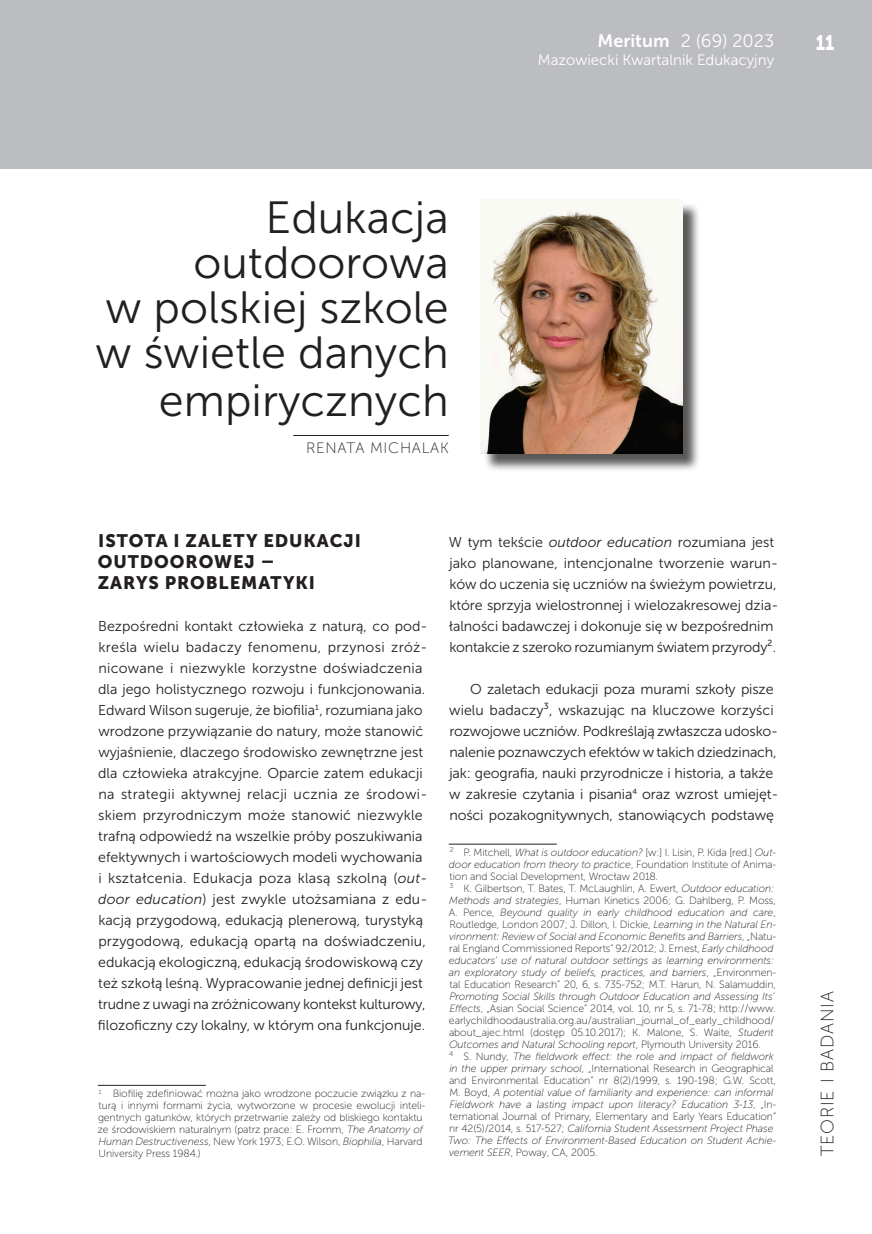
<style>
.page{position:relative;width:872px;height:1234px;background:#fff}
.page>*{position:absolute;margin:0;border:0;box-sizing:border-box;transform-origin:0 0}
.t1{font:45px/45.8px "Museo Sans 300";color:#231f20;text-align:right}
.t2{font:21px "Museo Sans 900";color:#fff;scale:.8 1}
.t3{font:18px/21px "Museo Sans 900";letter-spacing:.05em;color:#231f20}
.t4{font:18px "Museo Sans 300";color:#fff}
.t5{font:18px "Museo Sans 100";letter-spacing:.05em;color:#231f20}
.t6{font:15px "Museo Sans 300";color:#fff}
.t7{font:15px "Museo Sans 100";letter-spacing:.05em;color:#231f20}
.t8{font:14.25px/21px "Museo Sans 300";color:#231f20}
.t9{font:10.5px/12px "Museo Sans 100";letter-spacing:-.01em;color:#231f20}
.s1{font-family:"Museo Sans 700"}
.s2{font-size:12px}
.s3{font-style:italic}
</style>
<div class="page">
<div style="left:0;top:0;width:872px;height:169px;background:#bcbdc0"></div>
<hr style="left:293px;top:435px;width:156px;height:1px;background:#231f20">
<hr style="left:98px;top:1084px;width:108px;height:1px;background:#231f20">
<hr style="left:449px;top:843px;width:108px;height:1px;background:#231f20">
<div style="left:483px;top:202px;width:218px;height:270px;background:#231f20;opacity:.75"></div>
<img style="left:480px;top:202px;width:202px;height:251px">
<h3 class="t4" style="left:597px;top:31px;width:178px"><span class="s1">Meritum</span> 2 (69) 2023</h3>
<h3 class="t6" style="left:538px;top:52px;width:238px">Mazowiecki Kwartalnik Edukacyjny</h3>
<h2 class="t2" style="left:815px;top:30px;width:25px">11</h2>
<h1 class="t1" style="left:96px;top:195px;width:355px">Edukacja outdoorowa<br>w polskiej szkole w świetle danych empirycznych</h1>
<h3 class="t7" style="left:306px;top:439px;width:144px">RENATA MICHALAK</h3>
<h3 class="t3" style="left:98px;top:530px;width:264px">ISTOTA I ZALETY EDUKACJI<br>OUTDOOROWEJ –<br>ZARYS PROBLEMATYKI</h3>
<p class="t8" style="left:98px;top:615px;width:331px">Bezpośredni kontakt człowieka z naturą, co pod&shy;kreśla wielu badaczy fenomenu, przynosi zróż&shy;nicowane i niezwykle korzystne doświadczenia dla jego holistycznego rozwoju i funkcjonowania.<br>Edward Wilson sugeruje, że biofilia<span class="s2">1</span>, rozumiana jako wrodzone przywiązanie do natury, może stanowić wyjaśnienie, dlaczego środowisko zewnętrzne jest dla człowieka atrakcyjne. Oparcie zatem edukacji na strategii aktywnej relacji ucznia ze środowi&shy;skiem przyrodniczym może stanowić niezwykle trafną odpowiedź na wszelkie próby poszukiwania efektywnych i wartościowych modeli wychowania i kształcenia. Edukacja poza klasą szkolną (<span class="s3">out&shy;door education</span>) jest zwykle utożsamiana z edu&shy;kacją przygodową, edukacją plenerową, turystyką przygodową, edukacją opartą na doświadczeniu, edukacją ekologiczną, edukacją środowiskową czy też szkołą leśną. Wypracowanie jednej definicji jest trudne z uwagi na zróżnicowany kontekst kulturowy, filozoficzny czy lokalny, w którym ona funkcjonuje.</p>
<p class="t9" style="left:98px;top:1087px;width:329px"><sup>1</sup> Biofilię zdefiniować można jako wrodzone poczucie związku z na&shy;turą i innymi formami życia, wytworzone w procesie ewolucji inteli&shy;gentnych gatunków, których przetrwanie zależy od bliskiego kontaktu ze środowiskiem naturalnym (patrz prace: E. Fromm, <span class="s3">The Anatomy of Human Destructiveness</span>, New York 1973; E.O. Wilson, <span class="s3">Biophilia</span>, Harvard University Press 1984.)</p>
<p class="t8" style="left:449px;top:531px;width:331px">W tym tekście <span class="s3">outdoor education</span> rozumiana jest jako planowane, intencjonalne tworzenie warun&shy;ków do uczenia się uczniów na świeżym powietrzu, które sprzyja wielostronnej i wielozakresowej dzia&shy;łalności badawczej i dokonuje się w bezpośrednim kontakcie z szeroko rozumianym światem przyrody2.</p>
<p class="t8" style="left:449px;top:678px;width:331px;text-indent:21px">O zaletach edukacji poza murami szkoły pisze wielu badaczy3, wskazując na kluczowe korzyści rozwojowe uczniów. Podkreślają zwłaszcza udosko&shy;nalenie poznawczych efektów w takich dziedzinach, jak: geografia, nauki przyrodnicze i historia, a także w zakresie czytania i pisania<span class="s2">4</span> oraz wzrost umiejęt&shy;ności pozakognitywnych, stanowiących podstawę</p>
<p class="t9" style="left:449px;top:846px;width:329px"><sup>2</sup> P. Mitchell, <span class="s3">What is outdoor education?</span> [w:] I. Lisin, P. Kida [red.] <span class="s3">Out&shy;door education from theory to practice</span>, Foundation Institute of Anima&shy;tion and Social Development, Wrocław 2018.<br><sup>3</sup> K. Gilbertson, T. Bates, T. McLaughlin, A. Ewert, <span class="s3">Outdoor education:<br>Methods and strategies</span>, Human Kinetics 2006; G. Dahlberg, P. Moss, A. Pence, <span class="s3">Beyound quality in early childhood education and care</span>, Routledge, London 2007; J. Dillon, I. Dickie, <span class="s3">Learning in the Natural En&shy;vironment: Review of Social and Economic Benefits and Barriers</span>, „Natu&shy;ral England Commissioned Reports” 92/2012; J. Ernest, <span class="s3">Early childhood educators’ use of natural outdoor settings as learning environments: an exploratory study of beliefs, practices, and barriers</span>, „Environmen&shy;tal Education Research” 20, 6, s. 735-752; M.T. Harun, N. Salamuddin,</p>
<p class="t9" style="left:448px;top:990px;width:329px"><span class="s3">Promoting Social Skills through Outdoor Education and Assessing Its’ Effects</span>, „Asian Social Science” 2014, vol. 10, nr 5, s. 71-78; http://www. earlychildhoodaustralia.org.au/australian_journal_of_early_childhood/ about_ajec.html (dostęp 05.10.2017); K. Malone, S. Waite, <span class="s3">Student Outcomes and Natural Schooling report</span>, Plymouth University 2016.<br><sup>4</sup> S. Nundy, <span class="s3">The fieldwork effect: the role and impact of fieldwork in the upper primary school</span>, „International Research in Geographical and Environmental Education” nr 8(2)/1999, s. 190-198; G.W. Scott, M. Boyd, <span class="s3">A potential value of familiarity and experience: can informal Fieldwork have a lasting impact upon literacy? Education 3-13</span>, „In&shy;ternational Journal of Primary, Elementary and Early Years Education” nr 42(5)/2014, s. 517-527; <span class="s3">California Student Assessment Project Phase Two: The Effects of Environment-Based Education on Student Achie&shy;vement SEER</span>, Poway, CA, 2005.</p>
<h3 class="t5" style="left:817px;top:1156px;width:167px;rotate:-90deg">TEORIE I BADANIA</h3>
</div>
